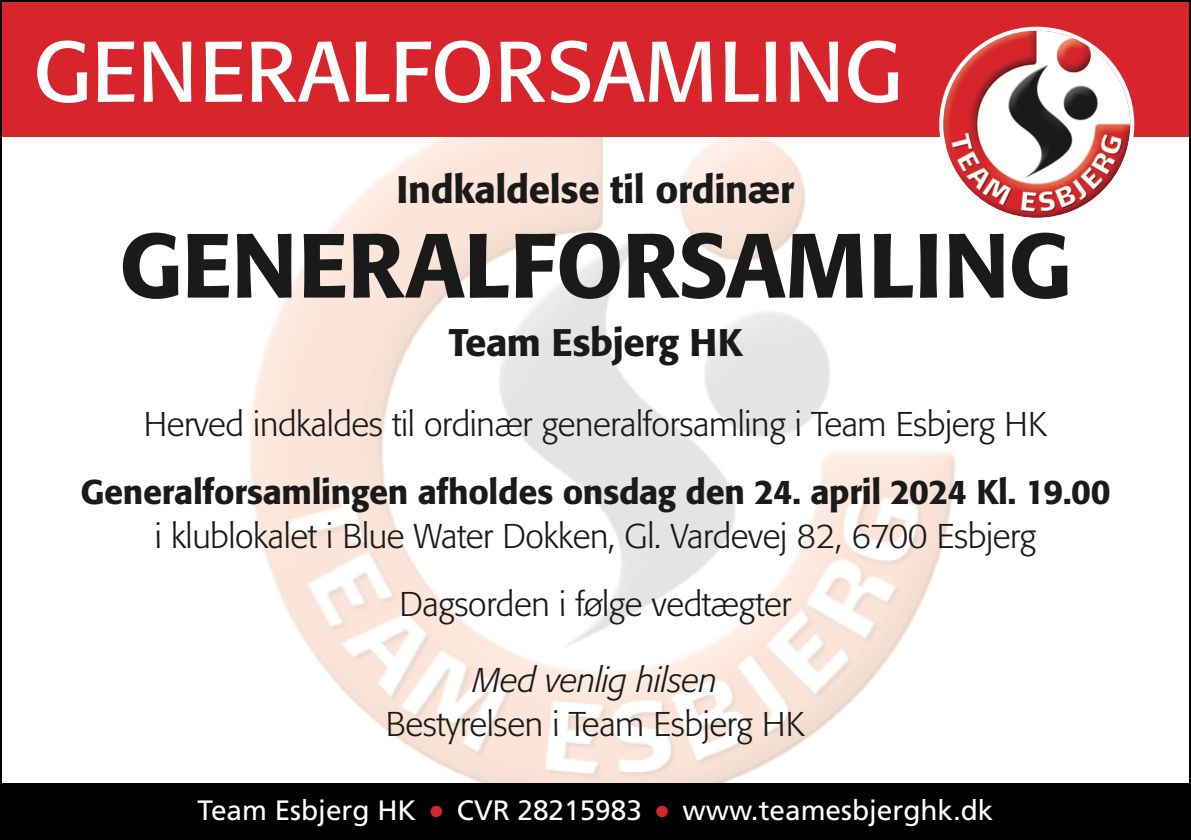
<style>
.page{position:relative;width:1191px;height:840px;background:#fff}
.page>*{position:absolute;margin:0;border:0;box-sizing:border-box;transform-origin:0 0}
.t1{font:500 90px "Formata";letter-spacing:-.01em;color:#1a1a1a}
.t2{font:84.8px "Formata";color:#fff}
.t3{font:500 38px "Formata";letter-spacing:-.01em;color:#1a1a1a}
.t4{font:300 34px/68px "Formata";letter-spacing:-.01em;color:#1a1a1a;text-align:center}
.t5{font:500 34px "Formata";letter-spacing:-.01em;color:#1a1a1a}
.t6{font:italic 300 34px "Formata";letter-spacing:-.01em;color:#1a1a1a}
.t7{font:28px "Frutiger";color:#fff}
.s1{color:#d8242b}
</style>
<div class="page">
<img style="left:225px;top:136px;width:731px;height:646px">
<div style="left:0;top:782px;width:1191px;height:57px;background:#000"></div>
<div style="left:0;top:0;width:1191px;height:136px;background:#d8242b"></div>
<svg style="left:939px;top:27px;width:195px;height:195px"></svg>
<h2 class="t2" style="left:33px;top:20px;width:871px">GENERALFORSAMLING</h2>
<p class="t3" style="left:397px;top:167px;width:399px">Indkaldelse til ordinær</p>
<h1 class="t1" style="left:119px;top:210px;width:954px">GENERALFORSAMLING</h1>
<p class="t3" style="left:449px;top:319px;width:295px">Team Esbjerg HK</p>
<p class="t4" style="left:144px;top:390px;width:905px">Herved indkaldes til ordinær generalforsamling i Team Esbjerg HK</p>
<p class="t5" style="left:80px;top:470px;width:1031px">Generalforsamlingen afholdes onsdag den 24. april 2024 Kl. 19.00</p>
<p class="t4" style="left:155px;top:502px;width:883px">i klublokalet i Blue Water Dokken, Gl. Vardevej 82, 6700 Esbjerg<br>Dagsorden i følge vedtægter</p>
<p class="t6" style="left:473px;top:659px;width:246px">Med venlig hilsen</p>
<p class="t4" style="left:386px;top:690px;width:420px">Bestyrelsen i Team Esbjerg HK</p>
<p class="t7" style="left:197px;top:793px;width:797px">Team Esbjerg HK <span class="s1">●</span> CVR 28215983 <span class="s1">●</span> www.teamesbjerghk.dk</p>
</div>
